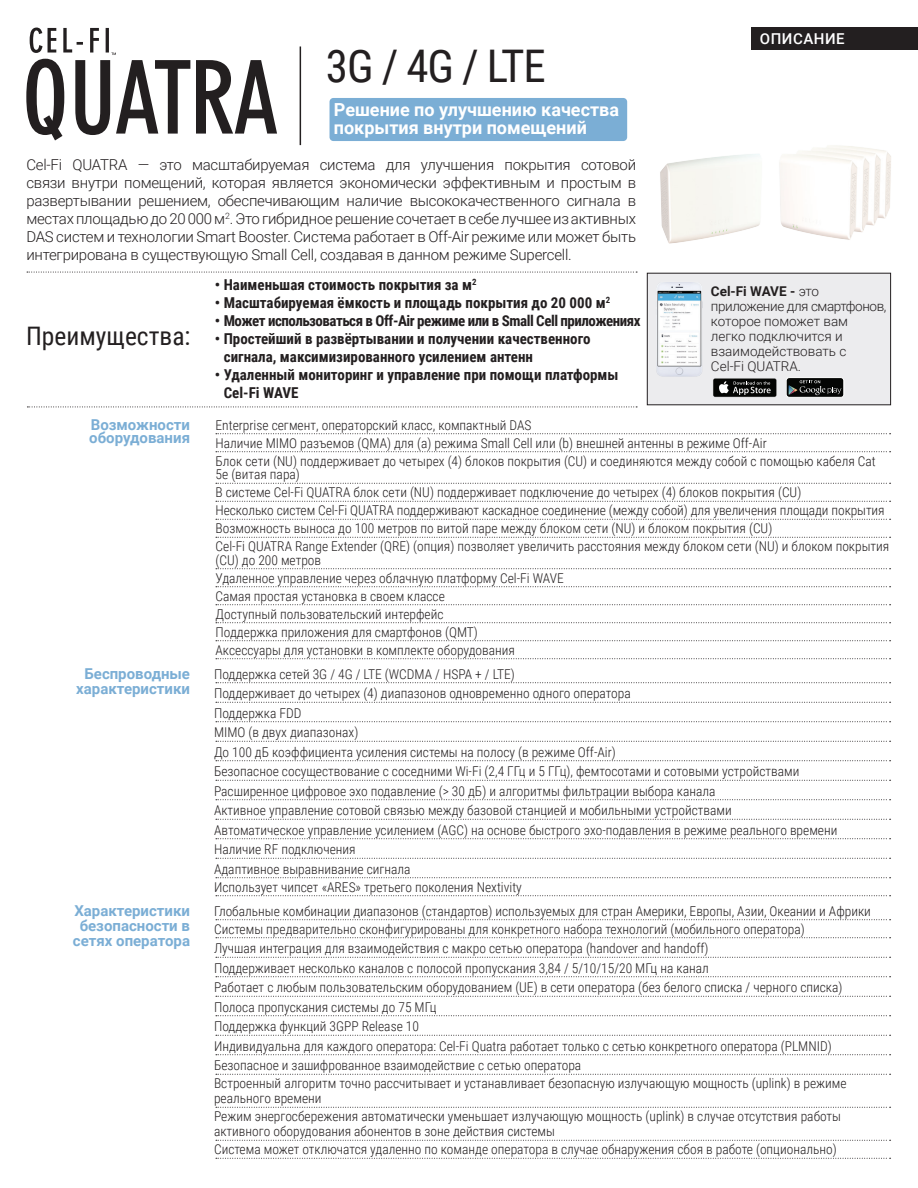
<style>
.page{position:relative;width:918px;height:1188px;background:#fff}
.page>*{position:absolute;margin:0;border:0;box-sizing:border-box;transform-origin:0 0}
.t1{font:45px "Roboto Condensed";letter-spacing:-.025em;color:#231f20}
.t2{font:25.5px "Roboto Condensed";color:#231f20}
.t3{font:700 18px/18px "Roboto";color:#fff}
.t4{font:300 15px/18px "Roboto";letter-spacing:-.015em;color:#231f20;text-align:justify}
.t5{font:700 15px/18px "Roboto Condensed";color:#231f20}
.t6{font:700 15px "Roboto";color:#7baed5}
.t7{font:700 15px "Roboto Condensed";letter-spacing:-.03em;color:#231f20}
.t8{font:500 15px "Roboto";letter-spacing:.035em;color:#fff}
.t9{font:300 13.5px/19.5px "Roboto Condensed";color:#231f20}
.t10{font:300 13.5px/15px "Roboto";color:#231f20}
.s1{font-weight:700}
</style>
<div class="page">
<svg style="left:196px;top:60px;width:81px;height:74px"></svg>
<svg style="left:26px;top:28px;width:164px;height:112px"></svg>
<svg style="left:216px;top:433px;width:675px;height:1px"></svg>
<svg style="left:216px;top:451px;width:675px;height:1px"></svg>
<svg style="left:216px;top:483px;width:675px;height:1px"></svg>
<svg style="left:216px;top:501px;width:675px;height:1px"></svg>
<svg style="left:216px;top:519px;width:675px;height:1px"></svg>
<svg style="left:216px;top:537px;width:675px;height:1px"></svg>
<svg style="left:216px;top:568px;width:675px;height:1px"></svg>
<svg style="left:216px;top:586px;width:675px;height:1px"></svg>
<svg style="left:216px;top:604px;width:675px;height:1px"></svg>
<svg style="left:216px;top:622px;width:675px;height:1px"></svg>
<svg style="left:216px;top:640px;width:675px;height:1px"></svg>
<svg style="left:216px;top:658px;width:675px;height:1px"></svg>
<svg style="left:216px;top:682px;width:675px;height:1px"></svg>
<svg style="left:216px;top:702px;width:675px;height:1px"></svg>
<svg style="left:216px;top:721px;width:675px;height:1px"></svg>
<svg style="left:216px;top:741px;width:675px;height:1px"></svg>
<svg style="left:216px;top:760px;width:675px;height:1px"></svg>
<svg style="left:216px;top:780px;width:675px;height:1px"></svg>
<svg style="left:216px;top:799px;width:675px;height:1px"></svg>
<svg style="left:216px;top:819px;width:675px;height:1px"></svg>
<svg style="left:216px;top:838px;width:675px;height:1px"></svg>
<svg style="left:216px;top:858px;width:675px;height:1px"></svg>
<svg style="left:216px;top:877px;width:675px;height:1px"></svg>
<svg style="left:216px;top:895px;width:675px;height:1px"></svg>
<svg style="left:216px;top:919px;width:675px;height:1px"></svg>
<svg style="left:216px;top:937px;width:675px;height:1px"></svg>
<svg style="left:216px;top:957px;width:675px;height:1px"></svg>
<svg style="left:216px;top:976px;width:675px;height:1px"></svg>
<svg style="left:216px;top:996px;width:675px;height:1px"></svg>
<svg style="left:216px;top:1015px;width:675px;height:1px"></svg>
<svg style="left:216px;top:1035px;width:675px;height:1px"></svg>
<svg style="left:216px;top:1054px;width:675px;height:1px"></svg>
<svg style="left:216px;top:1074px;width:675px;height:1px"></svg>
<svg style="left:216px;top:1107px;width:675px;height:1px"></svg>
<svg style="left:216px;top:1140px;width:675px;height:1px"></svg>
<svg style="left:216px;top:1158px;width:675px;height:1px"></svg>
<hr style="left:300px;top:46px;width:1px;height:99px;background:#231f20">
<div style="left:330px;top:98px;width:297px;height:43px;background:#7baed5;border-radius:4px"></div>
<div style="left:752px;top:27px;width:166px;height:23px;background:#231f20"></div>
<img style="left:660px;top:145px;width:231px;height:99px">
<div style="left:647px;top:273px;width:244px;height:132px;background:#ececee"></div>
<div style="left:647px;top:273px;width:244px;height:132px;border:1px solid #231f20"></div>
<img style="left:656px;top:282px;width:47px;height:95px">
<div style="left:713px;top:378px;width:64px;height:19px;background:#20211f;border-radius:2px"></div>
<div style="left:713px;top:379px;width:63px;height:18px;background:#040503;border-radius:2px"></div>
<svg style="left:719px;top:381px;width:52px;height:14px"></svg>
<svg style="left:786px;top:378px;width:58px;height:19px"></svg>
<div style="left:786px;top:378px;width:58px;height:20px;border:1px solid #fff;border-radius:3px"></div>
<svg style="left:789px;top:380px;width:52px;height:15px"></svg>
<svg style="left:27px;top:272px;width:610px;height:1px"></svg>
<svg style="left:27px;top:407px;width:610px;height:1px"></svg>
<h1 class="t1" style="left:326px;top:34px;width:221px">3G / 4G / LTE</h1>
<h3 class="t3" style="left:334px;top:100px;width:287px">Решение по улучшению качества покрытия внутри помещений</h3>
<p class="t4" style="left:26px;top:155px;width:611px">Cel-Fi QUATRA — это масштабируемая система для улучшения покрытия сотовой связи внутри помещений, которая является экономически эффективным и простым в развертывании решением, обеспечивающим наличие высококачественного сигнала в местах площадью до 20 000 м<sup>2</sup>. Это гибридное решение сочетает в себе лучшее из активных DAS систем и технологии Smart Booster. Система работает в Off-Air режиме или может быть интегрирована в существующую Small Cell, создавая в данном режиме Supercell.</p>
<h2 class="t2" style="left:26px;top:318px;width:166px">Преимущества:</h2>
<p class="t5" style="left:215px;top:275px;width:263px">• Наименьшая стоимость покрытия за м<sup>2</sup></p>
<p class="t5" style="left:215px;top:293px;width:397px">• Масштабируемая ёмкость и площадь покрытия до 20 000 м<sup>2</sup></p>
<p class="t7" style="left:215px;top:310px;width:427px">• Может использоваться в Off-Air режиме или в Small Cell приложениях</p>
<p class="t5" style="left:224px;top:329px;width:368px;text-indent:-9px">• Простейший в развёртывании и получении качественного сигнала, максимизированного усилением антенн</p>
<p class="t5" style="left:224px;top:365px;width:396px;text-indent:-9px">• Удаленный мониторинг и управление при помощи платформы<br>Cel-Fi WAVE</p>
<p class="t8" style="left:760px;top:28px;width:86px">ОПИСАНИЕ</p>
<p class="t10" style="left:711px;top:283px;width:177px"><span class="s1">Cel-Fi WAVE -</span> это приложение для смартфонов, которое поможет вам<br>легко подключится и взаимодействовать с<br>Cel-Fi QUATRA.</p>
<p class="t6" style="left:91px;top:414px;width:101px">Возможности</p>
<p class="t9" style="left:216px;top:415px;width:318px">Enterprise сегмент, операторский класс, компактный DAS</p>
<p class="t6" style="left:89px;top:427px;width:102px">оборудования</p>
<p class="t9" style="left:216px;top:433px;width:662px;line-height:18px">Наличие MIMO разъемов (QMA) для (a) режима Small Cell или (b) внешней антенны в режиме Off-Air<br>Блок сети (NU) поддерживает до четырех (4) блоков покрытия (CU) и соединяются между собой с помощью кабеля Cat</p>
<p class="t9" style="left:216px;top:465px;width:675px;line-height:18px">5e (витая пара)<br>В системе Cel-Fi QUATRA блок сети (NU) поддерживает подключение до четырех (4) блоков покрытия (CU)<br>Несколько систем Cel-Fi QUATRA поддерживают каскадное соединение (между собой) для увеличения площади покрытия Возможность выноса до 100 метров по витой паре между блоком сети (NU) и блоком покрытия (CU)<br>Cel-Fi QUATRA Range Extender (QRE) (опция) позволяет увеличить расстояния между блоком сети (NU) и блоком покрытия</p>
<p class="t9" style="left:216px;top:550px;width:350px;line-height:18px">(CU) до 200 метров<br>Удаленное управление через облачную платформу Cel-Fi WAVE Самая простая установка в своем классе<br>Доступный пользовательский интерфейс<br>Поддержка приложения для смартфонов (QMT)<br>Аксессуары для установки в комплекте оборудования</p>
<p class="t6" style="left:85px;top:663px;width:107px">Беспроводные</p>
<p class="t9" style="left:214px;top:664px;width:302px">Поддержка сетей 3G / 4G / LTE (WCDMA / HSPA + / LTE)</p>
<p class="t6" style="left:76px;top:678px;width:115px">характеристики</p>
<p class="t9" style="left:214px;top:683px;width:625px">Поддерживает до четырех (4) диапазонов одновременно одного оператора<br>Поддержка FDD<br>MIMO (в двух диапазонах)<br>До 100 дБ коэффициента усиления системы на полосу (в режиме Off-Air)<br>Безопасное сосуществование с соседними Wi-Fi (2,4 ГГц и 5 ГГц), фемтосотами и сотовыми устройствами Расширенное цифровое эхо подавление (&gt; 30 дБ) и алгоритмы фильтрации выбора канала<br>Активное управление сотовой связью между базовой станцией и мобильными устройствами<br>Автоматическое управление усилением (AGC) на основе быстрого эхо-подавления в режиме реального времени Наличие RF подключения<br>Адаптивное выравнивание сигнала</p>
<p class="t9" style="left:214px;top:877px;width:309px">Использует чипсет «ARES» третьего поколения Nextivity</p>
<p class="t6" style="left:74px;top:900px;width:117px">Характеристики</p>
<p class="t9" style="left:214px;top:901px;width:658px">Глобальные комбинации диапазонов (стандартов) используемых для стран Америки, Европы, Азии, Океании и Африки</p>
<p class="t6" style="left:80px;top:915px;width:112px">безопасности в</p>
<p class="t9" style="left:214px;top:919px;width:592px">Системы предварительно сконфигурированы для конкретного набора технологий (мобильного оператора)</p>
<p class="t6" style="left:73px;top:930px;width:119px">сетях оператора</p>
<p class="t9" style="left:214px;top:938px;width:630px">Лучшая интеграция для взаимодействия с макро сетью оператора (handover and handoff)<br>Поддерживает несколько каналов с полосой пропускания 3,84 / 5/10/15/20 МГц на канал<br>Работает с любым пользовательским оборудованием (UE) в сети оператора (без белого списка / черного списка)<br>Полоса пропускания системы до 75 МГц<br>Поддержка функций 3GPP Release 10<br>Индивидуальна для каждого оператора: Cel-Fi Quatra работает только с сетью конкретного оператора (PLMNID)<br>Безопасное и зашифрованное взаимодействие с сетью оператора</p>
<p class="t9" style="left:214px;top:1075px;width:634px;line-height:15px">Встроенный алгоритм точно рассчитывает и устанавливает безопасную излучающую мощность (uplink) в режиме реального времени</p>
<p class="t9" style="left:214px;top:1108px;width:629px;line-height:15px">Режим энергосбережения автоматически уменьшает излучающую мощность (uplink) в случае отсутствия работы активного оборудования абонентов в зоне действия системы</p>
<p class="t9" style="left:214px;top:1139px;width:624px">Система может отключатся удаленно по команде оператора в случае обнаружения сбоя в работе (опционально)</p>
</div>
